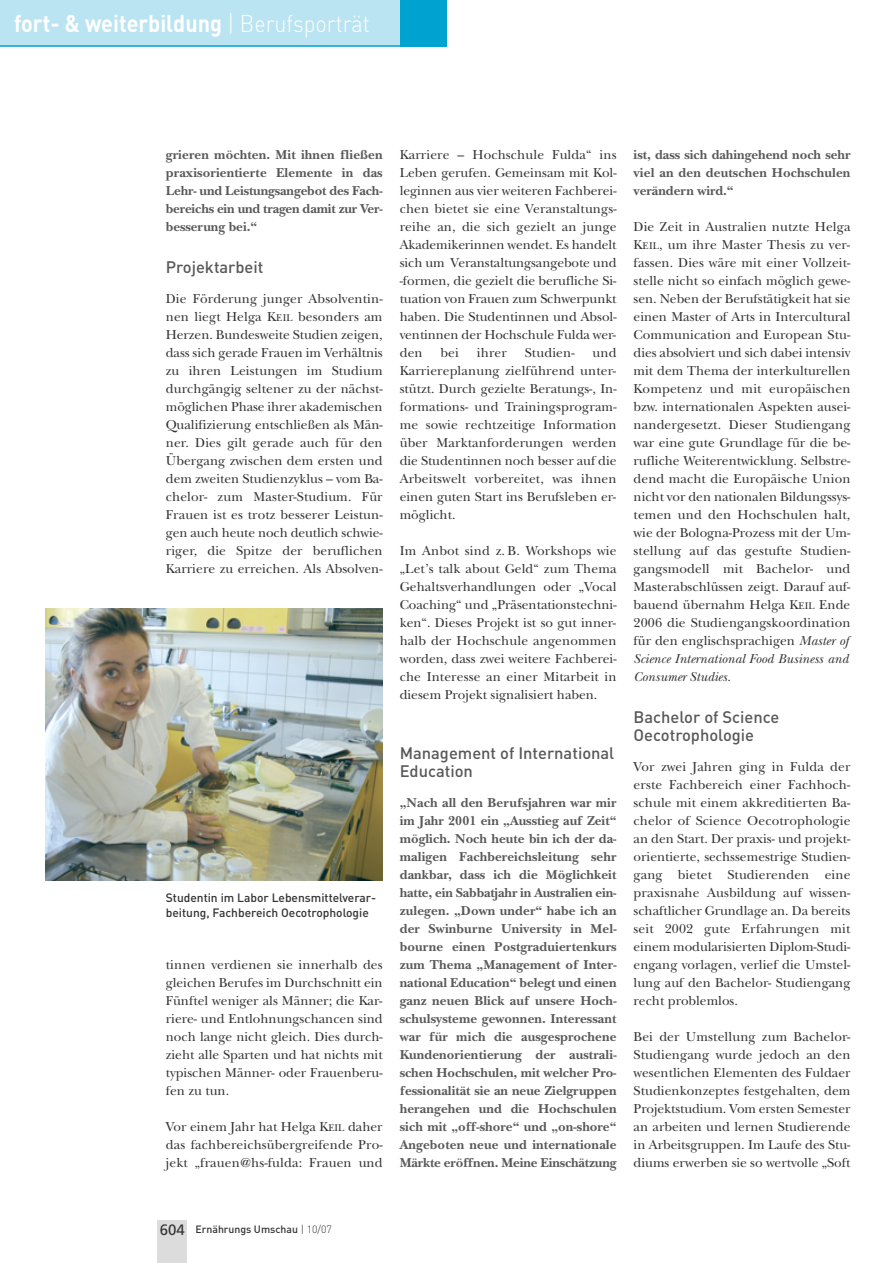
<style>
.page{position:relative;width:893px;height:1263px;background:#fff}
.page>*{position:absolute;margin:0;border:0;box-sizing:border-box;transform-origin:0 0}
.t1{font:700 24px "DIN";color:#fff;scale:.9 1}
.t2{font:500 16.5px/18px "DIN";color:#5a5959}
.t3{font:13.5px/18px "New Baskerville";letter-spacing:.005em;color:#343234;text-align:justify}
.t4{font:700 13.5px/18px "New Baskerville";color:#5a5959;text-align:justify}
.t5{font:500 12px/15px "DIN";color:#343234}
.t6{font:500 10.5px "DIN";color:#343234}
.s1{font-weight:300}
.s2{font-size:10.2px}
.s3{font-style:italic}
.s4{font-family:"Frutiger";font-weight:400;font-size:15px}
</style>
<div class="page">
<div style="left:157px;top:1220px;width:30px;height:43px;background:#dcdcdc"></div>
<div style="left:0;top:0;width:400px;height:47px;background:#bae4f1"></div>
<div style="left:400px;top:0;width:46px;height:47px;background:#00a2cf"></div>
<img style="left:45px;top:609px;width:338px;height:271px">
<h1 class="t1" style="left:14px;top:15px;width:397px">fort- &amp; weiterbildung <span class="s1">| Berufsporträt</span></h1>
<p class="t4" style="left:166px;top:147px;width:218px">grieren möchten. Mit ihnen fließen praxisorientierte Elemente in das Lehr- und Leistungsangebot des Fach&shy;bereichs ein und tragen damit zur Ver&shy;besserung bei.“</p>
<p class="t2" style="left:166px;top:260px;width:99px">Projektarbeit</p>
<p class="t3" style="left:166px;top:291px;width:218px">Die Förderung junger Absolventin&shy;nen liegt Helga K<span class="s2">EIL</span> besonders am Herzen. Bundesweite Studien zeigen, dass sich gerade Frauen im Verhältnis zu ihren Leistungen im Studium durchgängig seltener zu der nächst&shy;möglichen Phase ihrer akademischen Qualifizierung entschließen als Män&shy;ner. Dies gilt gerade auch für den Übergang zwischen dem ersten und dem zweiten Studienzyklus – vom Ba&shy;chelor- zum Master-Studium. Für Frauen ist es trotz besserer Leistun&shy;gen auch heute noch deutlich schwie&shy;riger, die Spitze der beruflichen Karriere zu erreichen. Als Absolven-</p>
<p class="t3" style="left:400px;top:147px;width:218px">Karriere – Hochschule Fulda“ ins Leben gerufen. Gemeinsam mit Kol&shy;leginnen aus vier weiteren Fachberei&shy;chen bietet sie eine Veranstaltungs&shy;reihe an, die sich gezielt an junge Akademikerinnen wendet. Es handelt sich um Veranstaltungsangebote und -formen, die gezielt die berufliche Si&shy;tuation von Frauen zum Schwerpunkt haben. Die Studentinnen und Absol&shy;ventinnen der Hochschule Fulda wer&shy;den</p>
<p class="t3" style="left:400px;top:345px;width:218px;text-indent:193px">und Karriereplanung zielführend unter&shy;stützt. Durch gezielte Beratungs-, In&shy;formations- und Trainingsprogram&shy;me sowie rechtzeitige Information über Marktanforderungen werden die Studentinnen noch besser auf die Arbeitswelt vorbereitet, was ihnen einen guten Start ins Berufsleben er&shy;möglicht.</p>
<p class="t3" style="left:400px;top:543px;width:218px">Im Anbot sind z. B. Workshops wie „Let’s talk about Geld“ zum Thema Gehaltsverhandlungen oder „Vocal Coaching“ und „Präsentationstechni&shy;ken“. Dieses Projekt ist so gut inner&shy;halb der Hochschule angenommen worden, dass zwei weitere Fachberei&shy;che Interesse an einer Mitarbeit in diesem Projekt signalisiert haben.</p>
<p class="t3" style="left:441px;top:345px;width:20px">bei</p>
<p class="t3" style="left:477px;top:345px;width:31px">ihrer</p>
<p class="t3" style="left:525px;top:345px;width:51px">Studien-</p>
<p class="t5" style="left:166px;top:891px;width:212px">Studentin im Labor Lebensmittelverar&shy;beitung, Fachbereich Oecotrophologie</p>
<p class="t3" style="left:166px;top:957px;width:218px">tinnen verdienen sie innerhalb des gleichen Berufes im Durchschnitt ein Fünftel weniger als Männer; die Kar&shy;riere- und Entlohnungschancen sind noch lange nicht gleich. Dies durch&shy;zieht alle Sparten und hat nichts mit typischen Männer- oder Frauenberu&shy;fen zu tun.</p>
<p class="t3" style="left:166px;top:1119px;width:218px">Vor einem Jahr hat Helga K<span class="s2">EIL</span> daher das fachbereichsübergreifende Pro&shy;jekt „frauen@hs-fulda: Frauen und</p>
<p class="t2" style="left:400px;top:746px;width:216px">Management of International<br>Education</p>
<p class="t4" style="left:400px;top:795px;width:218px">„Nach all den Berufsjahren war mir im Jahr 2001 ein „Ausstieg auf Zeit“ möglich. Noch heute bin ich der da&shy;maligen Fachbereichsleitung sehr dankbar, dass ich die Möglichkeit hatte, ein Sabbatjahr in Australien ein&shy;zulegen. „Down under“ habe ich an der Swinburne University in Mel&shy;bourne einen Postgraduiertenkurs zum Thema „Management of Inter&shy;national Education“ belegt und einen ganz neuen Blick auf unsere Hoch&shy;schulsysteme gewonnen. Interessant war für mich die ausgesprochene Kundenorientierung der australi&shy;schen Hochschulen, mit welcher Pro&shy;fessionalität sie an neue Zielgruppen herangehen und die Hochschulen sich mit „off-shore“ und „on-shore“ Angeboten neue und internationale Märkte eröffnen. Meine Einschätzung</p>
<p class="t4" style="left:634px;top:147px;width:218px">ist, dass sich dahingehend noch sehr viel an den deutschen Hochschulen verändern wird.“</p>
<p class="t3" style="left:634px;top:219px;width:218px;text-align:left">Die Zeit in Australien nutzte Helga K<span class="s2">EIL</span>, um ihre Master Thesis zu ver&shy;fassen. Dies wäre mit einer Vollzeit&shy;stelle nicht so einfach möglich gewe&shy;sen. Neben der Berufstätigkeit hat sie einen Master of Arts in Intercultural Communication and European Stu&shy;dies absolviert und sich dabei intensiv mit dem Thema der interkulturellen Kompetenz und mit europäischen bzw. internationalen Aspekten ausei&shy;nandergesetzt. Dieser Studiengang war eine gute Grundlage für die be&shy;rufliche Weiterentwicklung. Selbstre&shy;dend macht die Europäische Union nicht vor den nationalen Bildungssys&shy;temen und den Hochschulen halt, wie der Bologna-Prozess mit der Um&shy;stellung auf das gestufte Studien&shy;gangsmodell mit Bachelor- und Masterabschlüssen zeigt. Darauf auf&shy;bauend übernahm Helga K<span class="s2">EIL</span> Ende 2006 die Studiengangskoordination für den englischsprachigen <span class="s3">Master of Science International Food Business and Consumer Studies.</span></p>
<p class="t2" style="left:634px;top:710px;width:147px">Bachelor of Science<br>Oecotrophologie</p>
<p class="t3" style="left:634px;top:759px;width:218px">Vor zwei Jahren ging in Fulda der erste Fachbereich einer Fachhoch&shy;schule mit einem akkreditierten Ba&shy;chelor of Science Oecotrophologie an den Start. Der praxis- und projekt&shy;orientierte, sechssemestrige Studien&shy;gang bietet Studierenden eine praxisnahe Ausbildung auf wissen&shy;schaftlicher Grundlage an. Da bereits seit 2002 gute Erfahrungen mit einem modularisierten Diplom-Studi&shy;engang vorlagen, verlief die Umstel&shy;lung auf den Bachelor- Studiengang recht problemlos.</p>
<p class="t3" style="left:634px;top:1029px;width:218px">Bei der Umstellung zum Bachelor-Studiengang wurde jedoch an den wesentlichen Elementen des Fuldaer Studienkonzeptes festgehalten, dem Projektstudium. Vom ersten Semester an arbeiten und lernen Studierende in Arbeitsgruppen. Im Laufe des Stu&shy;diums erwerben sie so wertvolle „Soft</p>
<p class="t6" style="left:160px;top:1225px;width:174px"><span class="s4">604</span> Ernährungs Umschau <span class="s1">| 10/07</span></p>
</div>
